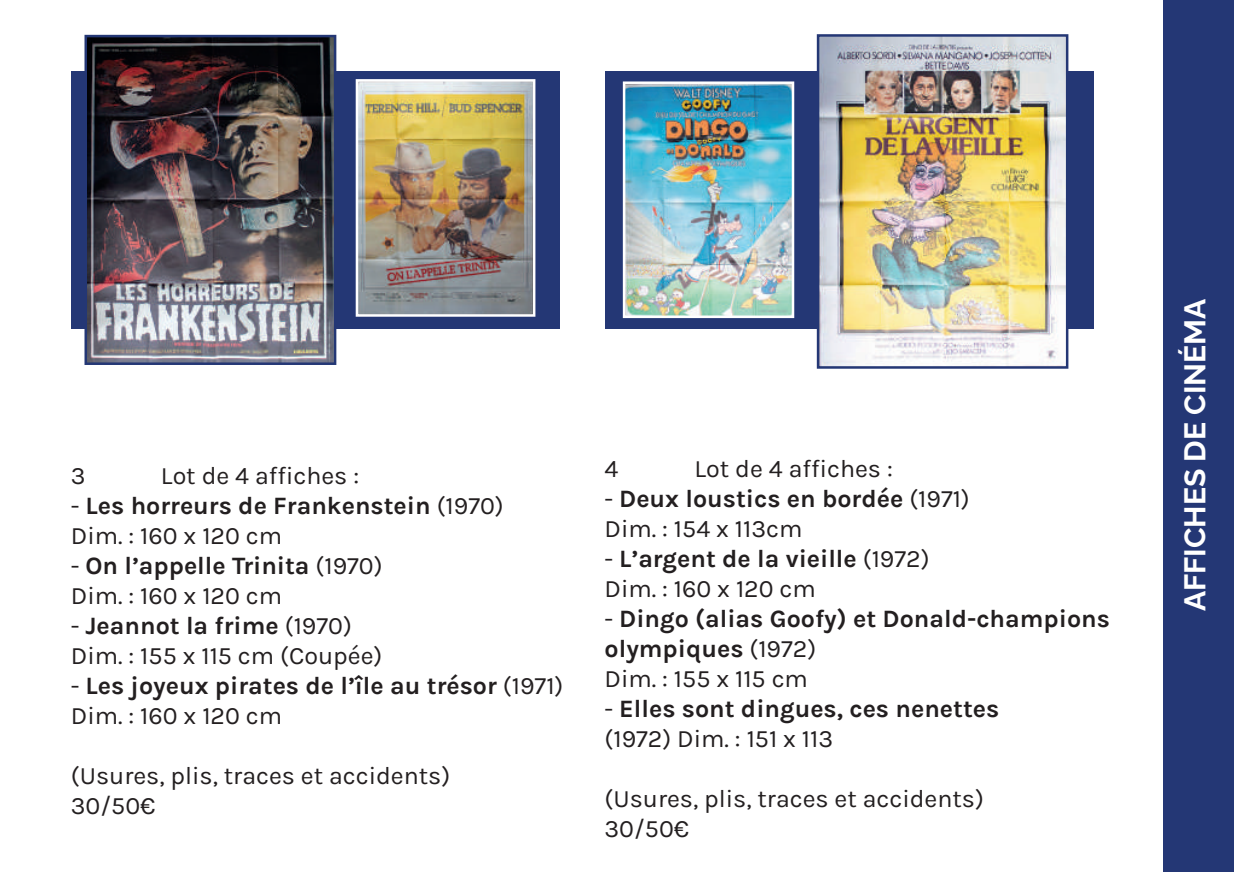
<style>
.page{position:relative;width:1234px;height:872px;background:#fff}
.page>*{position:absolute;margin:0;border:0;box-sizing:border-box;transform-origin:0 0}
.t1{font:700 30px "Raleway";color:#fff}
.t2{font:25px/30px "Karla";color:#231f20}
.t3{font:700 25px/30px "Karla";color:#231f20}
.s1{font-weight:400}
.s2{font-weight:700}
</style>
<div class="page">
<div style="left:1162px;top:0;width:71px;height:872px;background:#243775"></div>
<div style="left:604px;top:71px;width:489px;height:257px;background:#243775"></div>
<div style="left:71px;top:71px;width:488px;height:257px;background:#243775"></div>
<img style="left:87px;top:38px;width:246px;height:324px">
<div style="left:84px;top:35px;width:252px;height:330px;border:2px solid #243775"></div>
<img style="left:358px;top:82px;width:174px;height:232px">
<div style="left:355px;top:79px;width:180px;height:238px;border:2px solid #fff"></div>
<img style="left:625px;top:84px;width:166px;height:231px">
<div style="left:622px;top:81px;width:172px;height:237px;border:2px solid #fff"></div>
<img style="left:819px;top:37px;width:246px;height:329px">
<div style="left:816px;top:34px;width:252px;height:335px;border:2px solid #243775"></div>
<p class="t2" style="left:71px;top:459px;width:16px">3</p>
<p class="t2" style="left:161px;top:459px;width:200px">Lot de 4 affiches :</p>
<p class="t3" style="left:71px;top:489px;width:434px"><span class="s1">-</span> Les horreurs de Frankenstein <span class="s1">(1970)<br>Dim. : 160 x 120 cm</span></p>
<p class="t2" style="left:71px;top:549px;width:313px">- <span class="s2">On l’appelle Trinita</span> (1970)<br>Dim. : 160 x 120 cm</p>
<p class="t2" style="left:71px;top:609px;width:313px">- <span class="s2">Jeannot la frime</span> (1970)<br>Dim. : 155 x 115 cm (Coupée)</p>
<p class="t3" style="left:71px;top:669px;width:494px"><span class="s1">-</span> Les joyeux pirates de l’île au trésor <span class="s1">(1971)<br>Dim. : 160 x 120 cm</span></p>
<p class="t2" style="left:71px;top:759px;width:381px">(Usures, plis, traces et accidents)<br>30/50€</p>
<p class="t2" style="left:604px;top:452px;width:15px">4</p>
<p class="t2" style="left:694px;top:452px;width:199px">Lot de 4 affiches :</p>
<p class="t2" style="left:604px;top:482px;width:367px">- <span class="s2">Deux loustics en bordée</span> (1971)<br>Dim. : 154 x 113cm</p>
<p class="t2" style="left:604px;top:542px;width:326px">- <span class="s2">L’argent de la vieille</span> (1972)<br>Dim. : 160 x 120 cm</p>
<p class="t3" style="left:604px;top:602px;width:507px"><span class="s1">-</span> Dingo (alias Goofy) et Donald-champions olympiques <span class="s1">(1972)<br>Dim. : 155 x 115 cm</span></p>
<p class="t3" style="left:604px;top:692px;width:396px"><span class="s1">-</span> Elles sont dingues, ces nenettes <span class="s1">(1972) Dim. : 151 x 113</span></p>
<p class="t2" style="left:604px;top:782px;width:381px">(Usures, plis, traces et accidents)<br>30/50€</p>
<p class="t1" style="left:1170px;top:611px;width:314px;rotate:-90deg">AFFICHES DE CINÉMA</p>
</div>
